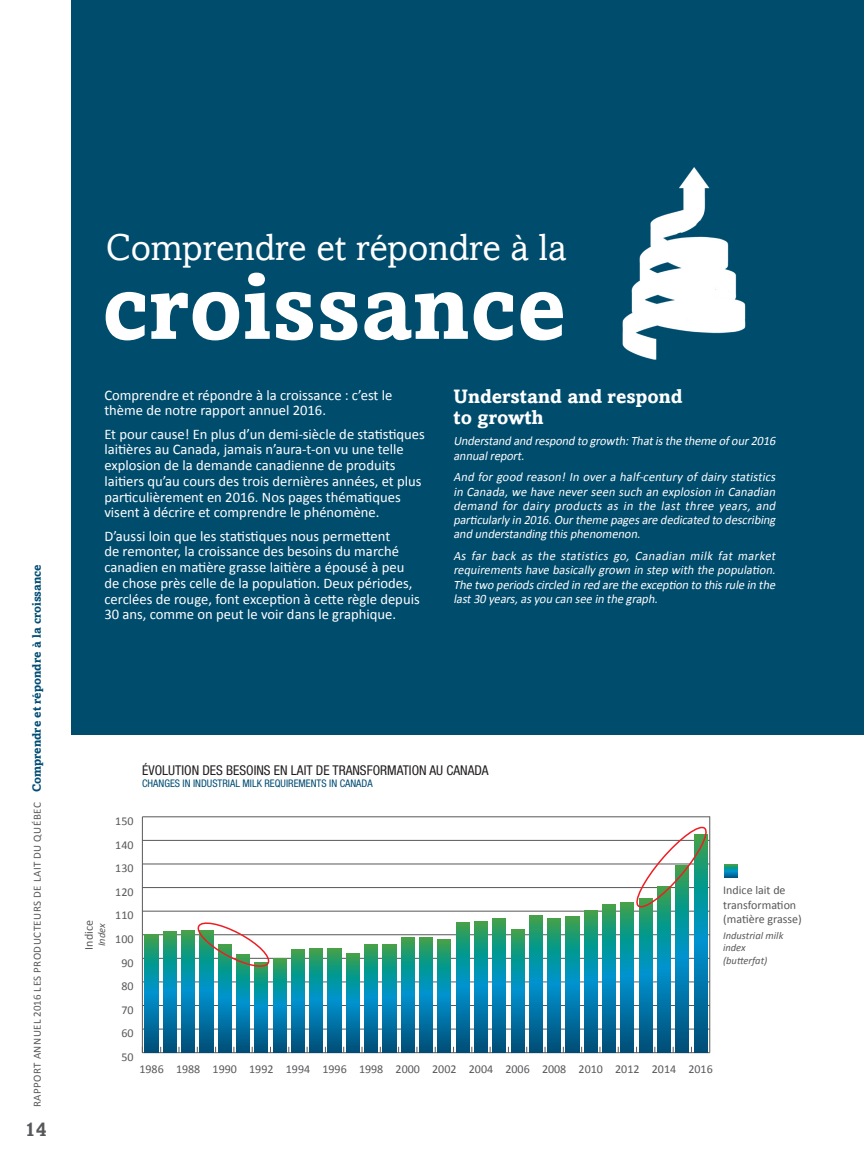
<style>
.page{position:relative;width:864px;height:1161px;background:#fff}
.page>*{position:absolute;margin:0;border:0;box-sizing:border-box;transform-origin:0 0}
.t1{font:700 92.7px "Amasis";color:#fff}
.t2{font:37.5px "Amasis";color:#fff}
.t3{font:700 19.5px/21px "Amasis";color:#fff}
.t4{font:700 19.5px "Amasis";color:#57585a}
.t5{font:14.7px/15.8px "Calibri";color:#fff}
.t6{font:condensed 13.5px "Helvetica Neue";color:#231f20}
.t7{font:italic 12.75px/14.2px "Calibri";color:#fff;text-align:justify}
.t8{font:12px/14.4px "Calibri";color:#57585a}
.t9{font:10.95px "Calibri";letter-spacing:.045em;color:#57585a}
.t10{font:condensed 10.5px "Helvetica Neue";color:#004c74}
.t11{font:italic 10.5px/12.6px "Calibri";color:#57585a}
.s1{font-family:"Amasis";font-weight:700;font-size:12px;color:#004c74}
</style>
<div class="page">
<hr style="left:709px;top:816px;width:1px;height:237px;background:#57585a">
<hr style="left:142px;top:817px;width:1px;height:236px;background:#57585a">
<hr style="left:142px;top:1052px;width:568px;height:1px;background:#57585a">
<hr style="left:142px;top:1029px;width:568px;height:1px;background:#57585a">
<hr style="left:142px;top:1005px;width:568px;height:1px;background:#57585a">
<hr style="left:142px;top:981px;width:568px;height:1px;background:#57585a">
<hr style="left:142px;top:958px;width:568px;height:1px;background:#57585a">
<hr style="left:142px;top:934px;width:568px;height:1px;background:#57585a">
<hr style="left:142px;top:911px;width:568px;height:1px;background:#57585a">
<hr style="left:142px;top:887px;width:568px;height:1px;background:#57585a">
<hr style="left:142px;top:864px;width:568px;height:1px;background:#57585a">
<hr style="left:142px;top:840px;width:568px;height:1px;background:#57585a">
<hr style="left:142px;top:816px;width:568px;height:1px;background:#57585a">
<svg style="left:145px;top:935px;width:13px;height:118px;background:#088397"></svg>
<svg style="left:163px;top:931px;width:13px;height:122px;background:#088397"></svg>
<svg style="left:182px;top:931px;width:13px;height:122px;background:#078298"></svg>
<svg style="left:200px;top:969px;width:13px;height:84px"></svg>
<svg style="left:218px;top:969px;width:13px;height:84px"></svg>
<svg style="left:236px;top:969px;width:14px;height:84px"></svg>
<svg style="left:255px;top:969px;width:13px;height:84px"></svg>
<svg style="left:273px;top:959px;width:13px;height:94px"></svg>
<svg style="left:291px;top:950px;width:14px;height:103px"></svg>
<svg style="left:310px;top:949px;width:13px;height:104px"></svg>
<svg style="left:328px;top:949px;width:13px;height:104px"></svg>
<svg style="left:346px;top:954px;width:13px;height:99px"></svg>
<svg style="left:365px;top:944px;width:13px;height:109px"></svg>
<svg style="left:383px;top:944px;width:13px;height:109px"></svg>
<svg style="left:401px;top:938px;width:13px;height:115px"></svg>
<svg style="left:419px;top:937px;width:14px;height:116px;background:#088397"></svg>
<svg style="left:438px;top:940px;width:13px;height:113px"></svg>
<svg style="left:456px;top:922px;width:13px;height:131px;background:#088397"></svg>
<svg style="left:474px;top:922px;width:14px;height:131px;background:#088397"></svg>
<svg style="left:493px;top:918px;width:13px;height:135px;background:#088397"></svg>
<svg style="left:511px;top:929px;width:13px;height:124px;background:#088397"></svg>
<svg style="left:529px;top:916px;width:13px;height:137px;background:#088397"></svg>
<svg style="left:548px;top:918px;width:13px;height:135px;background:#088397"></svg>
<svg style="left:566px;top:917px;width:13px;height:136px;background:#088397"></svg>
<svg style="left:584px;top:911px;width:13px;height:142px;background:#088397"></svg>
<svg style="left:603px;top:905px;width:13px;height:148px;background:#088397"></svg>
<svg style="left:621px;top:902px;width:13px;height:151px;background:#088397"></svg>
<svg style="left:639px;top:913px;width:13px;height:140px;background:#03809e"></svg>
<svg style="left:657px;top:913px;width:14px;height:140px;background:#017ea2"></svg>
<svg style="left:676px;top:913px;width:13px;height:140px;background:#007ba5"></svg>
<svg style="left:694px;top:913px;width:13px;height:140px;background:#0076a7"></svg>
<svg style="left:724px;top:864px;width:14px;height:14px"></svg>
<div style="left:71px;top:0;width:793px;height:735px;background:#004c6d"></div>
<img style="left:622px;top:167px;width:124px;height:193px">
<svg style="left:194px;top:922px;width:79px;height:47px"></svg>
<svg style="left:633px;top:822px;width:77px;height:91px"></svg>
<p class="t9" style="left:30px;top:1107px;width:545px;rotate:-90deg">Rapport annuel 2016 Les Producteurs de lait du Québec <span class="s1">Comprendre et répondre à la croissance</span></p>
<h3 class="t4" style="left:25px;top:1117px;width:23px">14</h3>
<h2 class="t2" style="left:106px;top:226px;width:462px">Comprendre et répondre à la</h2>
<h1 class="t1" style="left:102px;top:251px;width:466px">croissance</h1>
<p class="t5" style="left:104px;top:387px;width:290px">Comprendre et répondre à la croissance : c’est le thème de notre rapport annuel 2016.</p>
<p class="t5" style="left:104px;top:426px;width:322px">Et pour cause! En plus d’un demi-siècle de statistiques laitières au Canada, jamais n’aura-t-on vu une telle explosion de la demande canadienne de produits laitiers qu’au cours des trois dernières années, et plus particulièrement en 2016. Nos pages thématiques visent à décrire et comprendre le phénomène.</p>
<p class="t5" style="left:104px;top:528px;width:317px">D’aussi loin que les statistiques nous permettent<br>de remonter, la croissance des besoins du marché canadien en matière grasse laitière a épousé à peu de chose près celle de la population. Deux périodes, cerclées de rouge, font exception à cette règle depuis 30 ans, comme on peut le voir dans le graphique.</p>
<h3 class="t3" style="left:453px;top:385px;width:231px">Understand and respond to growth</h3>
<p class="t7" style="left:453px;top:434px;width:326px">Understand and respond to growth:Thatisthe theme ofour2016 annualreport.</p>
<p class="t7" style="left:453px;top:470px;width:326px">And for good reason! In over a half-century of dairy statistics in Canada, we have never seen such an explosion in Canadian demand for dairy products as in the last three years, and particularly in 2016.Ourtheme pagesare dedicated to describing and understanding thisphenomenon.</p>
<p class="t7" style="left:453px;top:549px;width:326px">As far back as the statistics go, Canadian milk fat market requirementshave basically grown in step with the population.<br>The two periodscircled in red are the exception to thisrule in the last30 years,asyou can see in the graph.</p>
<p class="t6" style="left:142px;top:762px;width:348px">ÉVOLUTION DES BESOINS EN LAIT DE TRANSFORMATION AU CANADA</p>
<p class="t10" style="left:142px;top:778px;width:12px">CHANGES</p>
<p class="t10" style="left:183px;top:778px;width:17px">IN INDUSTRIAL</p>
<p class="t10" style="left:243px;top:778px;width:6px">MILK</p>
<p class="t10" style="left:265px;top:778px;width:7px">REQUIREMENTS</p>
<p class="t10" style="left:329px;top:778px;width:23px">IN CANADA</p>
<p class="t8" style="left:82px;top:950px;width:31px;rotate:-90deg">Indice</p>
<p class="t11" style="left:95px;top:946px;width:25px;rotate:-90deg">Index</p>
<p class="t8" style="left:115px;top:814px;width:20px">150</p>
<p class="t8" style="left:115px;top:838px;width:20px">140</p>
<p class="t8" style="left:115px;top:861px;width:20px">130</p>
<p class="t8" style="left:115px;top:885px;width:20px">120</p>
<p class="t8" style="left:115px;top:908px;width:20px">110</p>
<p class="t8" style="left:115px;top:932px;width:20px">100</p>
<p class="t8" style="left:121px;top:955px;width:14px">90</p>
<p class="t8" style="left:121px;top:979px;width:14px">80</p>
<p class="t8" style="left:121px;top:1003px;width:14px">70</p>
<p class="t8" style="left:121px;top:1026px;width:14px">60</p>
<p class="t8" style="left:121px;top:1050px;width:14px">50</p>
<p class="t8" style="left:139px;top:1062px;width:575px">1986 1988 1990 1992 1994 1996 1998 2000 2002 2004 2006 2008 2010 2012 2014 2016</p>
<p class="t8" style="left:723px;top:883px;width:80px">Indice lait de transformation (matière grasse)</p>
<p class="t11" style="left:723px;top:929px;width:62px">Industrial milk index (butterfat)</p>
</div>
